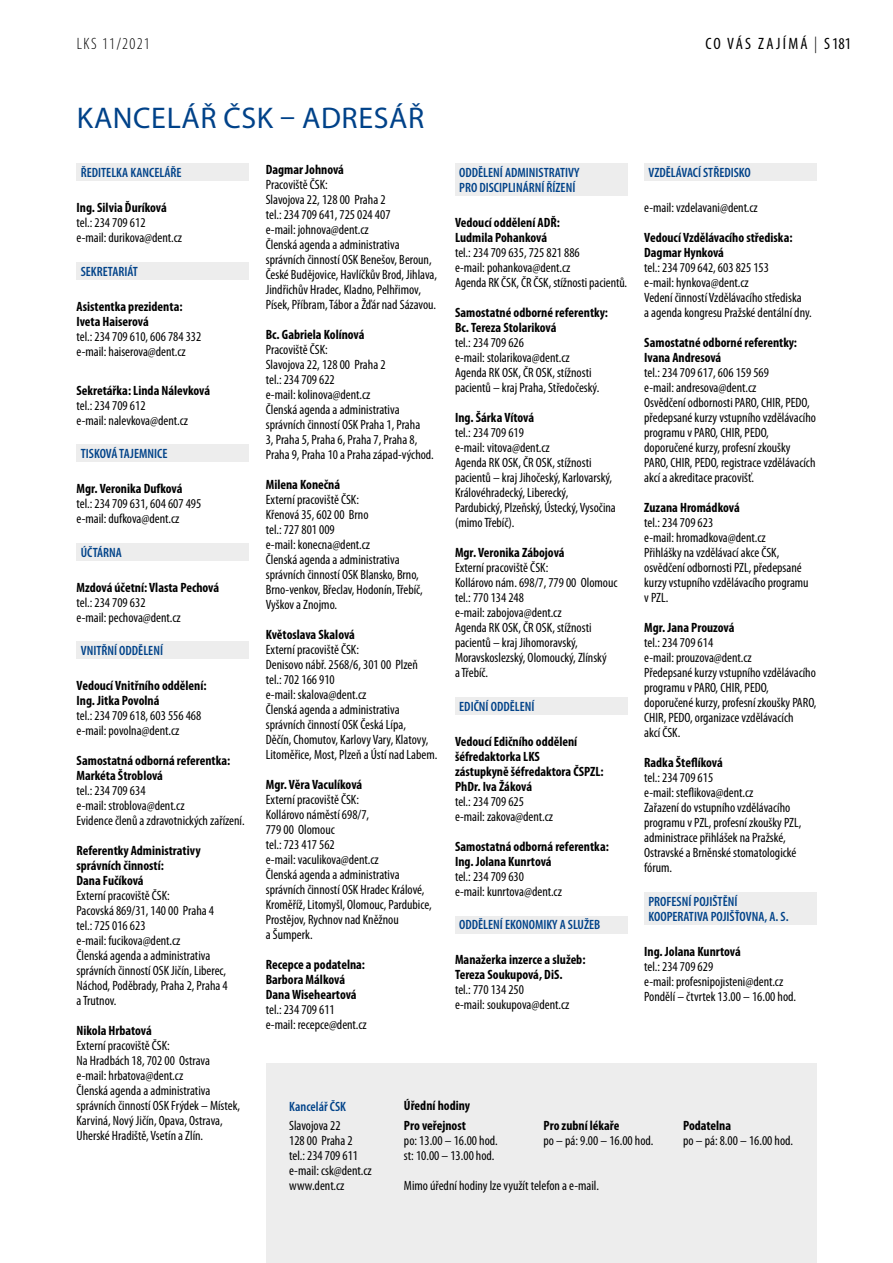
<style>
.page{position:relative;width:893px;height:1263px;background:#fff}
.page>*{position:absolute;margin:0;border:0;box-sizing:border-box;transform-origin:0 0}
.t1{font:30px "Myriad Pro";letter-spacing:.02em;color:#004289}
.t2{font:condensed 16.5px "Myriad Pro";letter-spacing:.135em;color:#000}
.t3{font:300 condensed 16.5px "Myriad Pro";letter-spacing:.075em;color:#000}
.t4{font:condensed 13.5px/15px "Myriad Pro";color:#000}
.t5{font:700 condensed 13.5px/15px "Myriad Pro";color:#000}
.t6{font:600 condensed 13.5px/15px "Myriad Pro";color:#004289}
.s1{font-weight:300}
</style>
<div class="page">
<div style="left:77px;top:164px;width:172px;height:17px;background:#ededed"></div>
<div style="left:77px;top:262px;width:172px;height:18px;background:#ededed"></div>
<div style="left:77px;top:444px;width:172px;height:18px;background:#ededed"></div>
<div style="left:77px;top:543px;width:172px;height:18px;background:#ededed"></div>
<div style="left:77px;top:641px;width:172px;height:18px;background:#ededed"></div>
<div style="left:455px;top:164px;width:172px;height:32px;background:#ededed"></div>
<div style="left:455px;top:697px;width:172px;height:18px;background:#ededed"></div>
<div style="left:455px;top:916px;width:172px;height:17px;background:#ededed"></div>
<div style="left:644px;top:164px;width:172px;height:17px;background:#ededed"></div>
<div style="left:644px;top:892px;width:172px;height:33px;background:#ededed"></div>
<div style="left:266px;top:1064px;width:550px;height:199px;background:#ededed"></div>
<p class="t3" style="left:77px;top:35px;width:75px">LKS 11/2021</p>
<p class="t2" style="left:705px;top:35px;width:147px">CO VÁS ZAJÍMÁ <span class="s1">|</span> S181</p>
<h1 class="t1" style="left:77px;top:99px;width:349px">KANCELÁŘ ČSK – ADRESÁŘ</h1>
<p class="t6" style="left:81px;top:166px;width:102px">ŘEDITELKA KANCELÁŘE</p>
<p class="t5" style="left:77px;top:200px;width:92px">Ing. Silvia Ďuríková</p>
<p class="t4" style="left:77px;top:215px;width:107px">tel.: 234 709 612<br>e-mail: durikova@dent.cz</p>
<p class="t6" style="left:81px;top:264px;width:59px">SEKRETARIÁT</p>
<p class="t5" style="left:77px;top:299px;width:107px">Asistentka prezidenta:<br>Iveta Haiserová</p>
<p class="t4" style="left:77px;top:329px;width:126px">tel.: 234 709 610, 606 784 332 e-mail: haiserova@dent.cz</p>
<p class="t5" style="left:77px;top:383px;width:135px">Sekretářka: Linda Nálevková</p>
<p class="t4" style="left:77px;top:398px;width:113px">tel.: 234 709 612<br>e-mail: nalevkova@dent.cz</p>
<p class="t6" style="left:81px;top:447px;width:88px">TISKOVÁ TAJEMNICE</p>
<p class="t5" style="left:77px;top:481px;width:107px">Mgr. Veronika Dufková</p>
<p class="t4" style="left:77px;top:496px;width:126px">tel.: 234 709 631, 604 607 495 e-mail: dufkova@dent.cz</p>
<p class="t6" style="left:81px;top:545px;width:43px">ÚČTÁRNA</p>
<p class="t5" style="left:77px;top:580px;width:144px">Mzdová účetní: Vlasta Pechová</p>
<p class="t4" style="left:77px;top:595px;width:106px">tel.: 234 709 632<br>e-mail: pechova@dent.cz</p>
<p class="t6" style="left:81px;top:644px;width:84px">VNITŘNÍ ODDĚLENÍ</p>
<p class="t5" style="left:77px;top:678px;width:132px">Vedoucí Vnitřního oddělení:<br>Ing. Jitka Povolná</p>
<p class="t4" style="left:77px;top:708px;width:126px">tel.: 234 709 618, 603 556 468 e-mail: povolna@dent.cz</p>
<p class="t5" style="left:77px;top:753px;width:155px">Samostatná odborná referentka:<br>Markéta Štroblová</p>
<p class="t4" style="left:77px;top:783px;width:170px">tel.: 234 709 634<br>e-mail: stroblova@dent.cz<br>Evidence členů a zdravotnických zařízení.</p>
<p class="t5" style="left:77px;top:843px;width:126px">Referentky Administrativy správních činností:<br>Dana Fučíková</p>
<p class="t4" style="left:77px;top:888px;width:153px">Externí pracoviště ČSK:<br>Pacovská 869/31, 140 00 Praha 4 tel.: 725 016 623<br>e-mail: fucikova@dent.cz<br>Členská agenda a administrativa správních činností OSK Jičín, Liberec,<br>Náchod, Poděbrady, Praha 2, Praha 4 a Trutnov.</p>
<p class="t5" style="left:77px;top:1023px;width:77px">Nikola Hrbatová</p>
<p class="t4" style="left:77px;top:1038px;width:165px">Externí pracoviště ČSK:<br>Na Hradbách 18, 702 00 Ostrava e-mail: hrbatova@dent.cz<br>Členská agenda a administrativa správních činností OSK Frýdek – Místek,<br>Karviná, Nový Jičín, Opava, Ostrava,<br>Uherské Hradiště, Vsetín a Zlín.</p>
<p class="t5" style="left:266px;top:162px;width:80px">Dagmar Johnová</p>
<p class="t4" style="left:266px;top:177px;width:173px">Pracoviště ČSK:<br>Slavojova 22, 128 00 Praha 2<br>tel.: 234 709 641, 725 024 407<br>e-mail: johnova@dent.cz<br>Členská agenda a administrativa správních činností OSK Benešov, Beroun, České Budějovice, Havlíčkův Brod, Jihlava, Jindřichův Hradec, Kladno, Pelhřimov, Písek, Příbram, Tábor a Žďár nad Sázavou.</p>
<p class="t5" style="left:266px;top:327px;width:100px">Bc. Gabriela Kolínová</p>
<p class="t4" style="left:266px;top:342px;width:170px">Pracoviště ČSK:<br>Slavojova 22, 128 00 Praha 2<br>tel.: 234 709 622<br>e-mail: kolinova@dent.cz<br>Členská agenda a administrativa správních činností OSK Praha 1, Praha<br>3, Praha 5, Praha 6, Praha 7, Praha 8,<br>Praha 9, Praha 10 a Praha západ-východ.</p>
<p class="t5" style="left:266px;top:477px;width:76px">Milena Konečná</p>
<p class="t4" style="left:266px;top:492px;width:159px">Externí pracoviště ČSK:<br>Křenová 35, 602 00 Brno<br>tel.: 727 801 009<br>e-mail: konecna@dent.cz<br>Členská agenda a administrativa správních činností OSK Blansko, Brno,<br>Brno-venkov, Břeclav, Hodonín, Třebíč,<br>Vyškov a Znojmo.</p>
<p class="t5" style="left:266px;top:627px;width:91px">Květoslava Skalová</p>
<p class="t4" style="left:266px;top:642px;width:173px">Externí pracoviště ČSK:<br>Denisovo nábř. 2568/6, 301 00 Plzeň<br>tel.: 702 166 910<br>e-mail: skalova@dent.cz<br>Členská agenda a administrativa správních činností OSK Česká Lípa,<br>Děčín, Chomutov, Karlovy Vary, Klatovy,<br>Litoměřice, Most, Plzeň a Ústí nad Labem.</p>
<p class="t5" style="left:266px;top:777px;width:98px">Mgr. Věra Vaculíková</p>
<p class="t4" style="left:266px;top:792px;width:167px">Externí pracoviště ČSK:<br>Kollárovo náměstí 698/7,<br>779 00 Olomouc<br>tel.: 723 417 562<br>e-mail: vaculikova@dent.cz<br>Členská agenda a administrativa správních činností OSK Hradec Králové,<br>Kroměříž, Litomyšl, Olomouc, Pardubice,<br>Prostějov, Rychnov nad Kněžnou<br>a Šumperk.</p>
<p class="t5" style="left:266px;top:957px;width:101px">Recepce a podatelna:<br>Barbora Málková<br>Dana Wiseheartová</p>
<p class="t4" style="left:266px;top:1002px;width:103px">tel.: 234 709 611 e-mail: recepce@dent.cz</p>
<p class="t6" style="left:459px;top:166px;width:122px">ODDĚLENÍ ADMINISTRATIVY<br>PRO DISCIPLINÁRNÍ ŘÍZENÍ</p>
<p class="t5" style="left:455px;top:215px;width:106px">Vedoucí oddělení ADŘ:<br>Ludmila Pohanková</p>
<p class="t4" style="left:455px;top:245px;width:174px">tel.: 234 709 635, 725 821 886<br>e-mail: pohankova@dent.cz<br>Agenda RK ČSK, ČR ČSK, stížnosti pacientů.</p>
<p class="t5" style="left:455px;top:305px;width:154px">Samostatné odborné referentky:<br>Bc. Tereza Stolariková</p>
<p class="t4" style="left:455px;top:335px;width:146px">tel.: 234 709 626<br>e-mail: stolarikova@dent.cz<br>Agenda RK OSK, ČR OSK, stížnosti pacientů – kraj Praha, Středočeský.</p>
<p class="t5" style="left:455px;top:410px;width:81px">Ing. Šárka Vítová</p>
<p class="t4" style="left:455px;top:425px;width:162px">tel.: 234 709 619<br>e-mail: vitova@dent.cz<br>Agenda RK OSK, ČR OSK, stížnosti pacientů – kraj Jihočeský, Karlovarský,<br>Královéhradecký, Liberecký,<br>Pardubický, Plzeňský, Ústecký, Vysočina (mimoTřebíč).</p>
<p class="t5" style="left:455px;top:545px;width:111px">Mgr. Veronika Zábojová</p>
<p class="t4" style="left:455px;top:560px;width:164px">Externí pracoviště ČSK:<br>Kollárovo nám. 698/7, 779 00 Olomouc tel.: 770 134 248<br>e-mail: zabojova@dent.cz<br>Agenda RK OSK, ČR OSK, stížnosti pacientů – kraj Jihomoravský,<br>Moravskoslezský, Olomoucký, Zlínský<br>a Třebíč.</p>
<p class="t6" style="left:459px;top:699px;width:77px">EDIČNÍ ODDĚLENÍ</p>
<p class="t5" style="left:455px;top:734px;width:150px">Vedoucí Edičního oddělení šéfredaktorka LKS<br>zástupkyně šéfredaktora ČSPZL:<br>PhDr. Iva Žáková</p>
<p class="t4" style="left:455px;top:794px;width:100px">tel.: 234 709 625 e-mail: zakova@dent.cz</p>
<p class="t5" style="left:455px;top:839px;width:155px">Samostatná odborná referentka:<br>Ing. Jolana Kunrtová</p>
<p class="t4" style="left:455px;top:869px;width:108px">tel.: 234 709 630<br>e-mail: kunrtova@dent.cz</p>
<p class="t6" style="left:459px;top:918px;width:143px">ODDĚLENÍ EKONOMIKY A SLUŽEB</p>
<p class="t5" style="left:455px;top:952px;width:132px">Manažerka inzerce a služeb:<br>Tereza Soukupová, DiS.</p>
<p class="t4" style="left:455px;top:982px;width:116px">tel.: 770 134 250<br>e-mail: soukupova@dent.cz</p>
<p class="t6" style="left:648px;top:166px;width:104px">VZDĚLÁVACÍ STŘEDISKO</p>
<p class="t4" style="left:644px;top:200px;width:115px">e-mail: vzdelavani@dent.cz</p>
<p class="t5" style="left:644px;top:230px;width:150px">Vedoucí Vzdělávacího střediska:<br>Dagmar Hynková</p>
<p class="t4" style="left:644px;top:260px;width:169px">tel.: 234 709 642, 603 825 153<br>e-mail: hynkova@dent.cz<br>Vedení činností Vzdělávacího střediska<br>a agenda kongresu Pražské dentální dny.</p>
<p class="t5" style="left:644px;top:335px;width:154px">Samostatné odborné referentky:<br>Ivana Andresová</p>
<p class="t4" style="left:644px;top:365px;width:173px">tel.: 234 709 617, 606 159 569<br>e-mail: andresova@dent.cz<br>Osvědčení odbornosti PARO, CHIR, PEDO, předepsané kurzy vstupního vzdělávacího programu v PARO, CHIR, PEDO, doporučené kurzy, profesní zkoušky PARO, CHIR, PEDO, registrace vzdělávacích akcí a akreditace pracovišť.</p>
<p class="t5" style="left:644px;top:500px;width:97px">Zuzana Hromádková</p>
<p class="t4" style="left:644px;top:515px;width:166px">tel.: 234 709 623<br>e-mail: hromadkova@dent.cz<br>Přihlášky na vzdělávací akce ČSK, osvědčení odbornosti PZL, předepsané kurzy vstupního vzdělávacího programu v PZL.</p>
<p class="t5" style="left:644px;top:620px;width:92px">Mgr. Jana Prouzová</p>
<p class="t4" style="left:644px;top:635px;width:174px">tel.: 234 709 614<br>e-mail: prouzova@dent.cz<br>Předepsané kurzy vstupního vzdělávacího programu v PARO, CHIR, PEDO, doporučené kurzy, profesní zkoušky PARO,<br>CHIR, PEDO, organizace vzdělávacích<br>akcí ČSK.</p>
<p class="t5" style="left:644px;top:755px;width:80px">Radka Šteflíková</p>
<p class="t4" style="left:644px;top:770px;width:159px">tel.: 234 709 615<br>e-mail: steflikova@dent.cz<br>Zařazení do vstupního vzdělávacího programu v PZL, profesní zkoušky PZL, administrace přihlášek na Pražské,<br>Ostravské a Brněnské stomatologické fórum.</p>
<p class="t6" style="left:648px;top:894px;width:142px">PROFESNÍ POJIŠTĚNÍ<br>KOOPERATIVA POJIŠŤOVNA, A. S.</p>
<p class="t5" style="left:644px;top:944px;width:98px">Ing. Jolana Kunrtová</p>
<p class="t4" style="left:644px;top:959px;width:153px">tel.: 234 709 629<br>e-mail: profesnipojisteni@dent.cz<br>Pondělí – čtvrtek 13.00 – 16.00 hod.</p>
<p class="t5" style="left:404px;top:1096px;width:68px;line-height:20px">Úřední hodiny<br>Pro veřejnost</p>
<p class="t4" style="left:404px;top:1134px;width:95px">po: 13.00 – 16.00 hod. st: 10.00 – 13.00 hod.</p>
<p class="t6" style="left:289px;top:1099px;width:58px">Kancelář ČSK</p>
<p class="t4" style="left:289px;top:1119px;width:84px">Slavojova 22<br>128 00 Praha 2 tel.: 234 709 611 e-mail: csk@dent.cz www.dent.cz</p>
<p class="t5" style="left:544px;top:1119px;width:77px">Pro zubní lékaře</p>
<p class="t4" style="left:544px;top:1134px;width:111px">po – pá: 9.00 – 16.00 hod.</p>
<p class="t5" style="left:683px;top:1119px;width:49px">Podatelna</p>
<p class="t4" style="left:683px;top:1134px;width:111px">po – pá: 8.00 – 16.00 hod.</p>
<p class="t4" style="left:404px;top:1178px;width:196px">Mimo úřední hodiny lze využít telefon a e-mail.</p>
</div>
